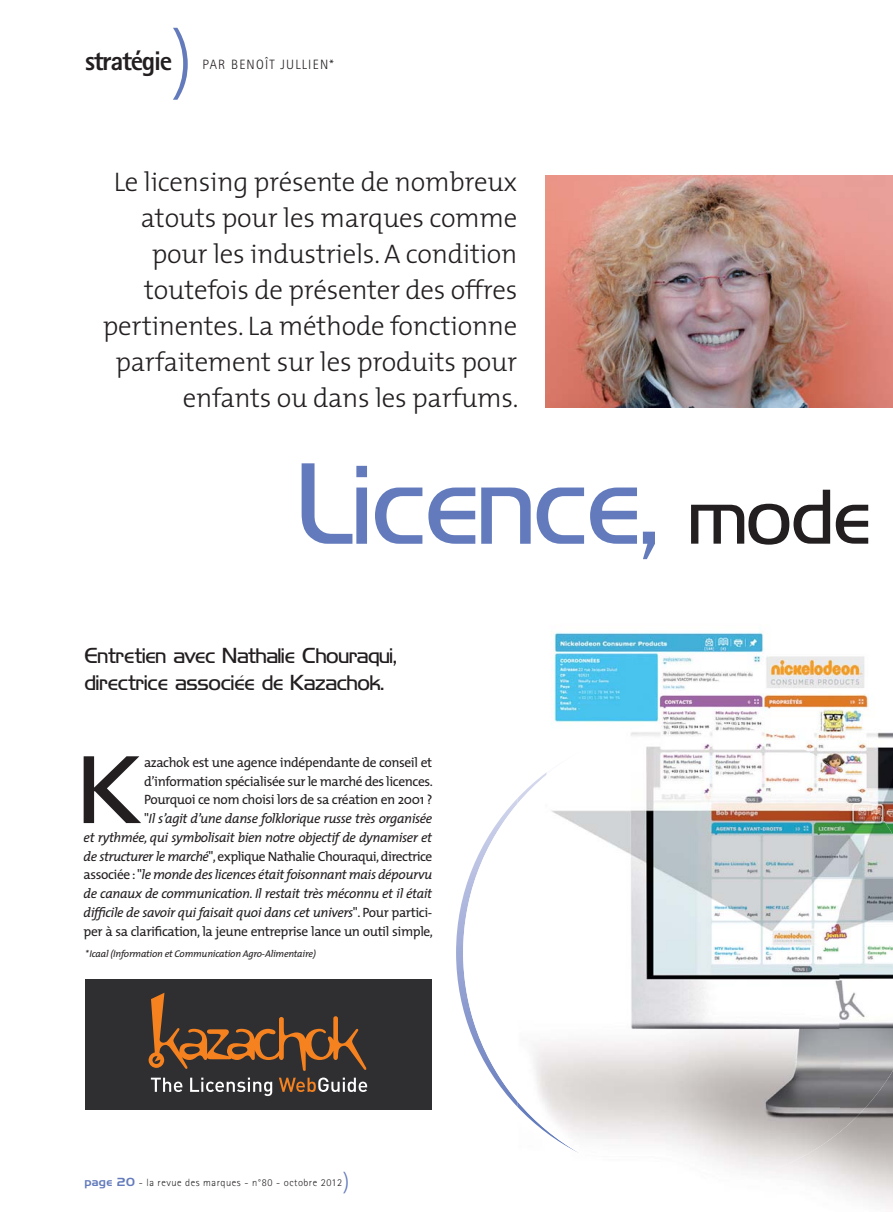
<style>
.page{position:relative;width:893px;height:1212px;background:#fff}
.page>*{position:absolute;margin:0;border:0;box-sizing:border-box;transform-origin:0 0}
.t1{font:103.35px "Hancock Park Light Laser";color:#637bbc}
.t2{font:85.8px "Hancock Park Light Laser";color:#231f20}
.t3{font:300 75px "The Mix";color:#637bbc}
.t4{font:300 27px/36px "The Mix";letter-spacing:-.01em;color:#231f20;text-align:right}
.t5{font:800 27px "Rotis Sans Serif";letter-spacing:-.05em;color:#231f20}
.t6{font:19.5px/27px "Hancock Park Light Laser";color:#231f20}
.t7{font:italic 13.5px/18.8px "The Mix";letter-spacing:-.03em;color:#231f20;text-align:right}
.t8{font:300 13.5px "Rotis Sans Serif";letter-spacing:.09em;color:#231f20}
.t9{font:300 10.5px "Rotis Sans Serif";letter-spacing:.05em;color:#231f20}
.t10{font:italic 9.75px "The Mix";letter-spacing:-.02em;color:#231f20}
.s1{font-size:71.55px;color:#231f20}
.s2{font-style:normal}
.s3{font-family:"Hancock Park Laser";font-weight:400;color:#637bbc}
.s4{font-family:"The Mix";font-size:22.5px;color:#637bbc}
</style>
<div class="page">
<img style="left:545px;top:175px;width:348px;height:232px">
<div style="left:85px;top:980px;width:346px;height:130px;background:#2f2f32"></div>
<svg style="left:149px;top:993px;width:217px;height:78px"></svg>
<svg style="left:151px;top:1078px;width:31px;height:14px"></svg>
<svg style="left:190px;top:1077px;width:82px;height:19px"></svg>
<svg style="left:279px;top:1077px;width:88px;height:15px"></svg>
<svg style="left:456px;top:898px;width:7px;height:110px"></svg>
<svg style="left:463px;top:799px;width:54px;height:308px"></svg>
<img style="left:551px;top:631px;width:342px;height:142px">
<img style="left:517px;top:721px;width:323px;height:462px">
<img style="left:839px;top:773px;width:54px;height:359px">
<h3 class="t3" style="left:171px;top:31px;width:24px">)</h3>
<h3 class="t5" style="left:85px;top:52px;width:89px">stratégie</h3>
<p class="t8" style="left:202px;top:60px;width:133px">PAR BENOÎT JULLIEN*</p>
<h3 class="t4" style="left:103px;top:166px;width:417px">Le licensing présente de nombreux atouts pour les marques comme pour les industriels. A condition toutefois de présenter des offres pertinentes. La méthode fonctionne parfaitement sur les produits pour enfants ou dans les parfums.</h3>
<h1 class="t1" style="left:302px;top:466px;width:572px">Licence, <span class="s1">mode</span></h1>
<h3 class="t6" style="left:85px;top:643px;width:313px">Entretien avec Nathalie Chouraqui, directrice associée de Kazachok.</h3>
<h2 class="t2" style="left:84px;top:758px;width:62px">K</h2>
<p class="t7" style="left:84px;top:754px;width:351px"><span class="s2">azachok est une agence indépendante de conseil et d’information spécialisée sur le marché des licences.<br>Pourquoi ce nom choisi lors de sa création en 2001 ?<br>"</span>Il s’agit d’une danse folklorique russe très organisée<br>et rythmée, qui symbolisait bien notre objectif de dynamiser et de structurer le marché<span class="s2">", explique Nathalie Chouraqui, directrice associée : "</span>le monde des licences était foisonnant mais dépourvu de canaux de communication. Il restait très méconnu et il était difficile de savoir qui faisait quoi dans cet univers<span class="s2">". Pour partici&shy;per à sa clarification, la jeune entreprise lance un outil simple,</span></p>
<p class="t10" style="left:85px;top:949px;width:232px">* Icaal (Information et Communication Agro-Alimentaire)</p>
<p class="t9" style="left:85px;top:1179px;width:266px"><span class="s3">page 20</span> - la revue des marques - n°80 - octobre 2012<span class="s4">)</span></p>
</div>
